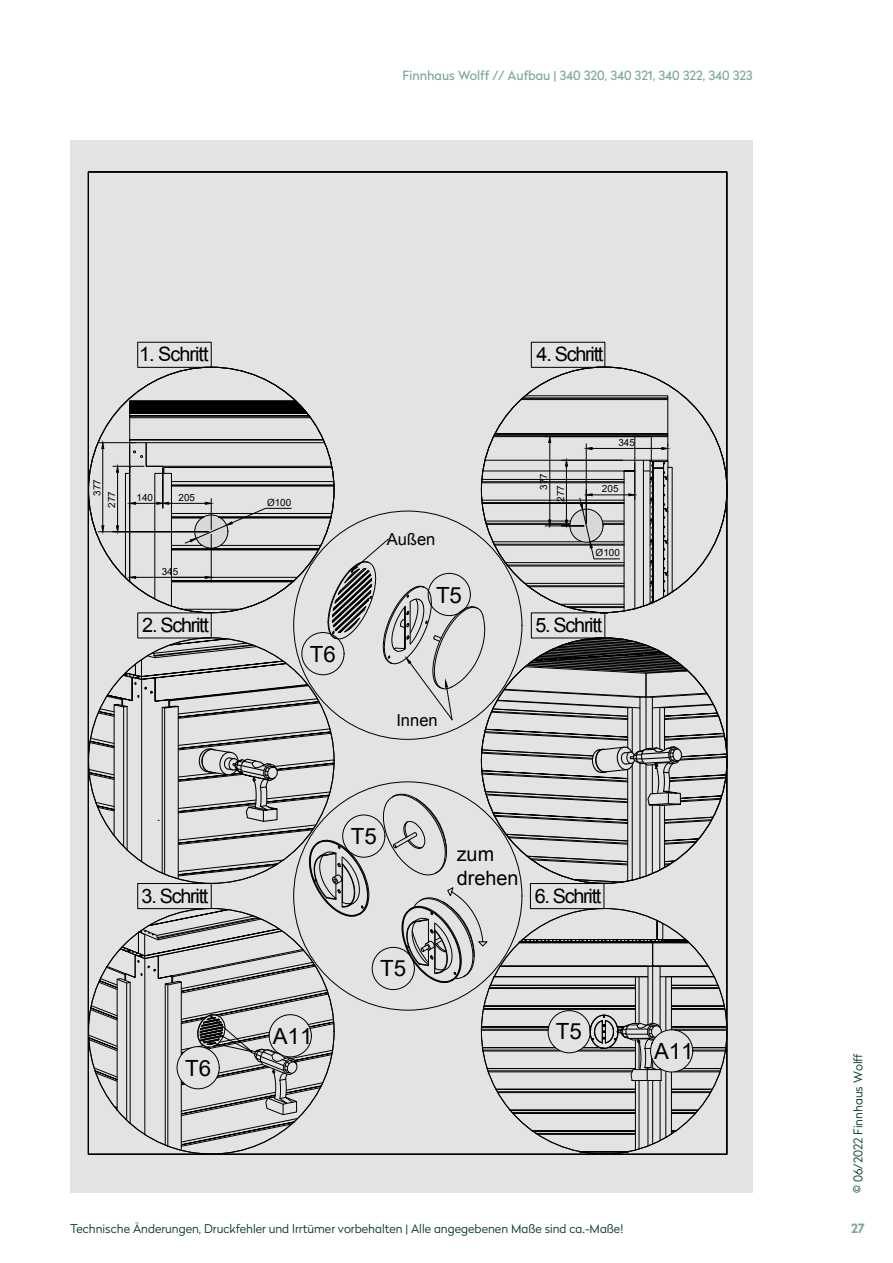
<style>
.page{position:relative;width:893px;height:1263px;background:#fff}
.page>*{position:absolute;margin:0;border:0;box-sizing:border-box;transform-origin:0 0}
.t1{font:22.35px "Arial";color:#000}
.t2{font:19.8px "Arial";letter-spacing:-.065em;color:#000}
.t3{font:19.8px/23.9px "Arial";color:#000}
.t4{font:16.5px "Arial";color:#000}
.t5{font:12.75px "Radikal";color:#7ca79b}
.t6{font:700 12.75px "Radikal";color:#7ca79b}
.t7{font:300 12px "Radikal";color:#003629}
.t8{font:9.9px/14.9px "Arial";color:#000}
</style>
<div class="page">
<div style="left:70px;top:140px;width:683px;height:1053px;background:#e3e3e3"></div>
<hr style="left:181px;top:1081px;width:1px;height:69px;background:#000">
<hr style="left:635px;top:1080px;width:1px;height:70px;background:#000">
<hr style="left:639px;top:1080px;width:1px;height:69px;background:#000">
<div style="left:138px;top:342px;width:73px;height:25px;border:1px solid #000"></div>
<div style="left:531px;top:342px;width:74px;height:25px;border:1px solid #000"></div>
<svg style="left:90px;top:395px;width:635px;height:752px"></svg>
<p class="t5" style="left:403px;top:67px;width:352px">Finnhaus Wolff // Aufbau | 340 320, 340 321, 340 322, 340 323</p>
<h2 class="t2" style="left:139px;top:341px;width:71px">1. Schritt</h2>
<h2 class="t2" style="left:537px;top:341px;width:68px">4. Schritt</h2>
<p class="t8" style="left:618px;top:435px;width:18px">345</p>
<p class="t8" style="left:89px;top:508px;width:30px;text-indent:12px;rotate:-90deg">377<br>277</p>
<p class="t8" style="left:535px;top:501px;width:30px;line-height:17px;text-indent:12px;rotate:-90deg">377<br>277</p>
<p class="t8" style="left:137px;top:490px;width:18px">140</p>
<p class="t8" style="left:179px;top:490px;width:18px">205</p>
<p class="t8" style="left:267px;top:495px;width:26px">Ø100</p>
<p class="t8" style="left:162px;top:564px;width:18px">345</p>
<h3 class="t4" style="left:387px;top:529px;width:50px">Außen</h3>
<h1 class="t1" style="left:436px;top:579px;width:28px">T5</h1>
<p class="t8" style="left:602px;top:481px;width:18px">205</p>
<p class="t8" style="left:596px;top:545px;width:26px">Ø100</p>
<h2 class="t2" style="left:142px;top:612px;width:68px">2. Schritt</h2>
<h2 class="t2" style="left:142px;top:883px;width:68px">3. Schritt</h2>
<h1 class="t1" style="left:185px;top:1052px;width:28px">T6</h1>
<h1 class="t1" style="left:310px;top:638px;width:28px">T6</h1>
<h3 class="t4" style="left:396px;top:709px;width:43px">Innen</h3>
<h2 class="t2" style="left:535px;top:612px;width:68px">5. Schritt</h2>
<h1 class="t1" style="left:351px;top:821px;width:28px">T5</h1>
<h1 class="t1" style="left:273px;top:1020px;width:41px">A11</h1>
<h1 class="t1" style="left:380px;top:953px;width:28px">T5</h1>
<h2 class="t3" style="left:457px;top:842px;width:63px">zum drehen</h2>
<h2 class="t2" style="left:535px;top:883px;width:68px">6. Schritt</h2>
<h1 class="t1" style="left:556px;top:1016px;width:28px">T5</h1>
<h1 class="t1" style="left:654px;top:1035px;width:41px">A11</h1>
<p class="t7" style="left:850px;top:1193px;width:141px;rotate:-90deg">© 06/2022 Finnhaus Wolff</p>
<p class="t7" style="left:70px;top:1220px;width:555px">Technische Änderungen, Druckfehler und Irrtümer vorbehalten | Alle angegebenen Maße sind ca.-Maße!</p>
<p class="t6" style="left:851px;top:1219px;width:15px">27</p>
</div>
